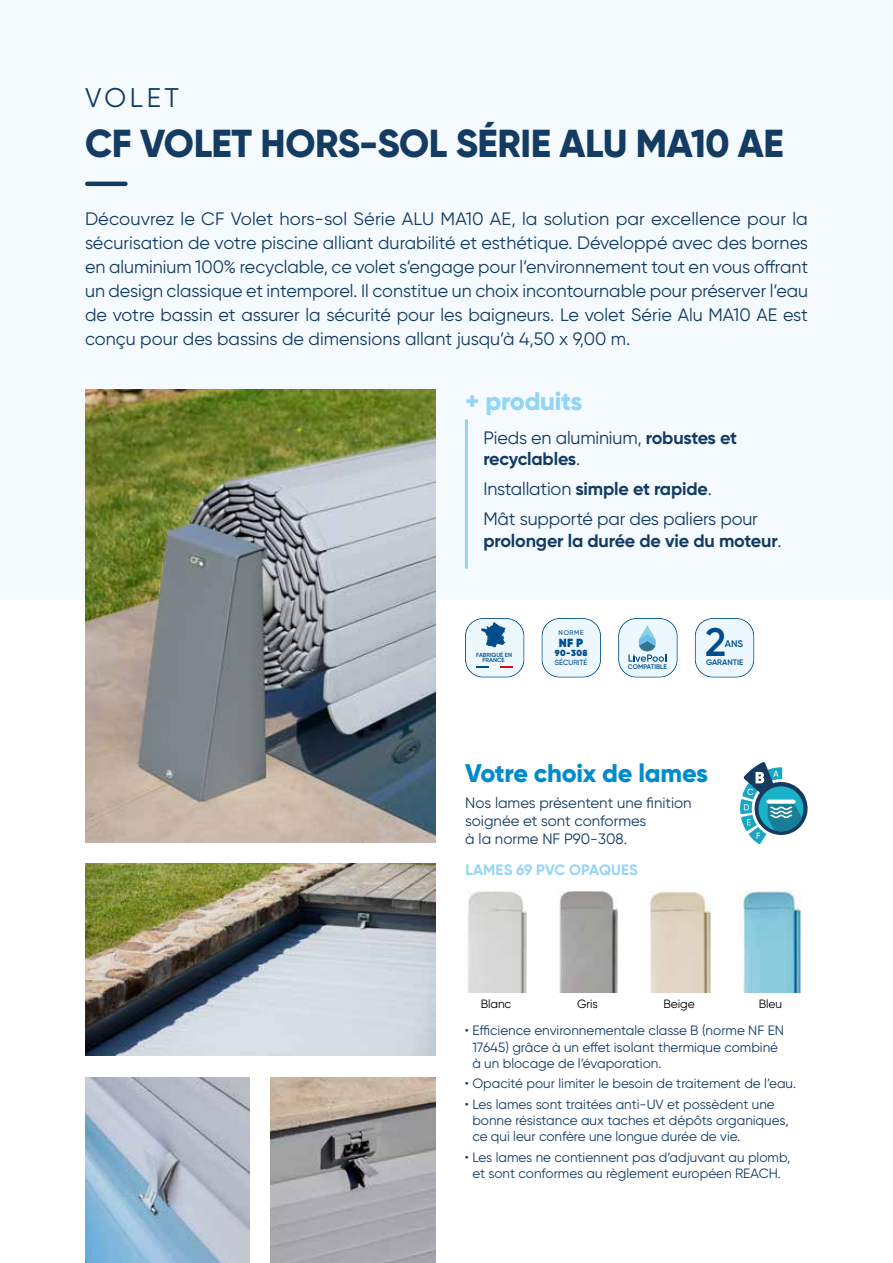
<style>
.page{position:relative;width:893px;height:1263px;background:#fff}
.page>*{position:absolute;margin:0;border:0;box-sizing:border-box;transform-origin:0 0}
.t1{font:600 39.75px "Gilroy";color:#004d8c}
.t2{font:800 39px "Gilroy";letter-spacing:-.01em;color:#143b61}
.t3{font:27px "Gilroy";letter-spacing:.135em;color:#143b61}
.t4{font:800 25.5px "Gilroy";letter-spacing:-.01em;color:#008bcb}
.t5{font:800 25.5px "Gilroy";letter-spacing:-.01em;color:#93d5f6}
.t6{font:18px/24px "Gilroy";color:#143b61}
.t7{font:700 18px/21.6px "Gilroy";letter-spacing:-.01em;color:#143b61}
.t8{font:15px/18px "Gilroy";color:#143b61}
.t9{font:700 15px "Gilroy";letter-spacing:.01em;color:#93d5f6}
.t10{font:13.5px/16.2px "Gilroy";color:#143b61}
.t11{font:12px "Gilroy";letter-spacing:-.01em;color:#000}
.t12{font:800 11.85px "Gilroy";color:#004d8c}
.t13{font:600 9.6px "Gilroy";color:#004d8c}
.t14{font:800 8.85px "Gilroy";color:#004d8c}
.t15{font:600 7.95px "Gilroy";color:#004d8c}
.t16{font:500 7.35px "Gilroy";color:#004d8c}
.t17{font:600 6.6px "Gilroy";color:#004d8c}
.t18{font:500 6.6px "Gilroy";letter-spacing:.08em;color:#004d8c}
.t19{font:600 5.85px "Gilroy";color:#004d8c}
.s1{font-weight:400}
.s2{font-weight:700}
</style>
<div class="page">
<div style="left:0;top:0;width:893px;height:600px;background:#f4fafe"></div>
<img style="left:85px;top:1077px;width:164px;height:186px">
<hr style="left:465px;top:419px;width:3px;height:150px;background:#93d5f6">
<img style="left:271px;top:1077px;width:165px;height:186px">
<hr style="left:87px;top:182px;width:38px;height:4px;background:#143b61">
<img style="left:85px;top:863px;width:351px;height:193px">
<svg style="left:465px;top:618px;width:59px;height:59px;background:#c9dbea"></svg>
<svg style="left:542px;top:618px;width:59px;height:59px;background:#e3f0f9"></svg>
<svg style="left:618px;top:618px;width:60px;height:59px;background:#d0e4f1"></svg>
<svg style="left:695px;top:618px;width:59px;height:59px;background:#e3f0f9"></svg>
<img style="left:85px;top:389px;width:351px;height:453px">
<img style="left:468px;top:891px;width:59px;height:101px">
<img style="left:559px;top:890px;width:59px;height:102px">
<svg style="left:740px;top:762px;width:68px;height:82px"></svg>
<img style="left:649px;top:890px;width:61px;height:102px">
<img style="left:740px;top:890px;width:61px;height:102px">
<h3 class="t3" style="left:85px;top:81px;width:96px">VOLET</h3>
<h2 class="t2" style="left:85px;top:119px;width:700px">CF VOLET HORS-SOL SÉRIE ALU MA10 AE</h2>
<p class="t6" style="left:85px;top:207px;width:725px;text-align:justify">Découvrez le CF Volet hors-sol Série ALU MA10 AE, la solution par excellence pour la sécurisation de votre piscine alliant durabilité et esthétique. Développé avec des bornes en aluminium 100% recyclable, ce volet s’engage pour l’environnement tout en vous offrant un design classique et intemporel. Il constitue un choix incontournable pour préserver l’eau de votre bassin et assurer la sécurité pour les baigneurs. Le volet Série Alu MA10 AE est conçu pour des bassins de dimensions allant jusqu’à 4,50 x 9,00 m.</p>
<h3 class="t5" style="left:465px;top:385px;width:119px">+ produits</h3>
<p class="t7" style="left:483px;top:426px;width:255px"><span class="s1">Pieds en aluminium,</span> robustes et recyclables<span class="s1">.</span></p>
<p class="t6" style="left:483px;top:474px;width:276px;line-height:30.2px">Installation <span class="s2">simple et rapide</span>.<br>Mât supporté par des paliers pour</p>
<p class="t7" style="left:483px;top:530px;width:300px">prolonger la durée de vie du moteur<span class="s1">.</span></p>
<p class="t19" style="left:476px;top:651px;width:37px">FABRIQUÉ EN</p>
<p class="t19" style="left:483px;top:657px;width:23px">FRANCE</p>
<p class="t18" style="left:559px;top:628px;width:26px">NORME</p>
<p class="t12" style="left:559px;top:635px;width:26px">NF P</p>
<p class="t14" style="left:555px;top:647px;width:34px">90-308</p>
<p class="t16" style="left:555px;top:658px;width:34px">SÉCURITÉ</p>
<p class="t17" style="left:628px;top:662px;width:41px">COMPATIBLE</p>
<h1 class="t1" style="left:705px;top:617px;width:23px">2</h1>
<p class="t13" style="left:725px;top:637px;width:20px">ANS</p>
<p class="t15" style="left:706px;top:657px;width:39px">GARANTIE</p>
<h3 class="t4" style="left:465px;top:757px;width:244px">Votre choix de lames</h3>
<p class="t8" style="left:465px;top:794px;width:228px">Nos lames présentent une finition soignée et sont conformes<br>à la norme NF P90-308.</p>
<p class="t9" style="left:465px;top:861px;width:174px">LAMES 69 PVC OPAQUES</p>
<p class="t11" style="left:481px;top:996px;width:32px">Blanc</p>
<p class="t11" style="left:577px;top:996px;width:22px">Gris</p>
<p class="t10" style="left:472px;top:1022px;width:313px;text-indent:-7px">• Efficience environnementale classe B (norme NF EN<br>17645) grâce à un effet isolant thermique combiné à un blocage de l’évaporation.</p>
<p class="t10" style="left:465px;top:1075px;width:333px">• Opacité pour limiter le besoin de traitement de l’eau.</p>
<p class="t10" style="left:472px;top:1096px;width:318px;text-indent:-7px">• Les lames sont traitées anti-UV et possèdent une bonne résistance aux taches et dépôts organiques, ce qui leur confère une longue durée de vie.</p>
<p class="t10" style="left:465px;top:1148px;width:327px;text-align:center">• Les lames ne contiennent pas d’adjuvant au plomb, et sont conformes au règlement européen REACH.</p>
<p class="t11" style="left:664px;top:996px;width:33px">Beige</p>
<p class="t11" style="left:759px;top:996px;width:25px">Bleu</p>
</div>
